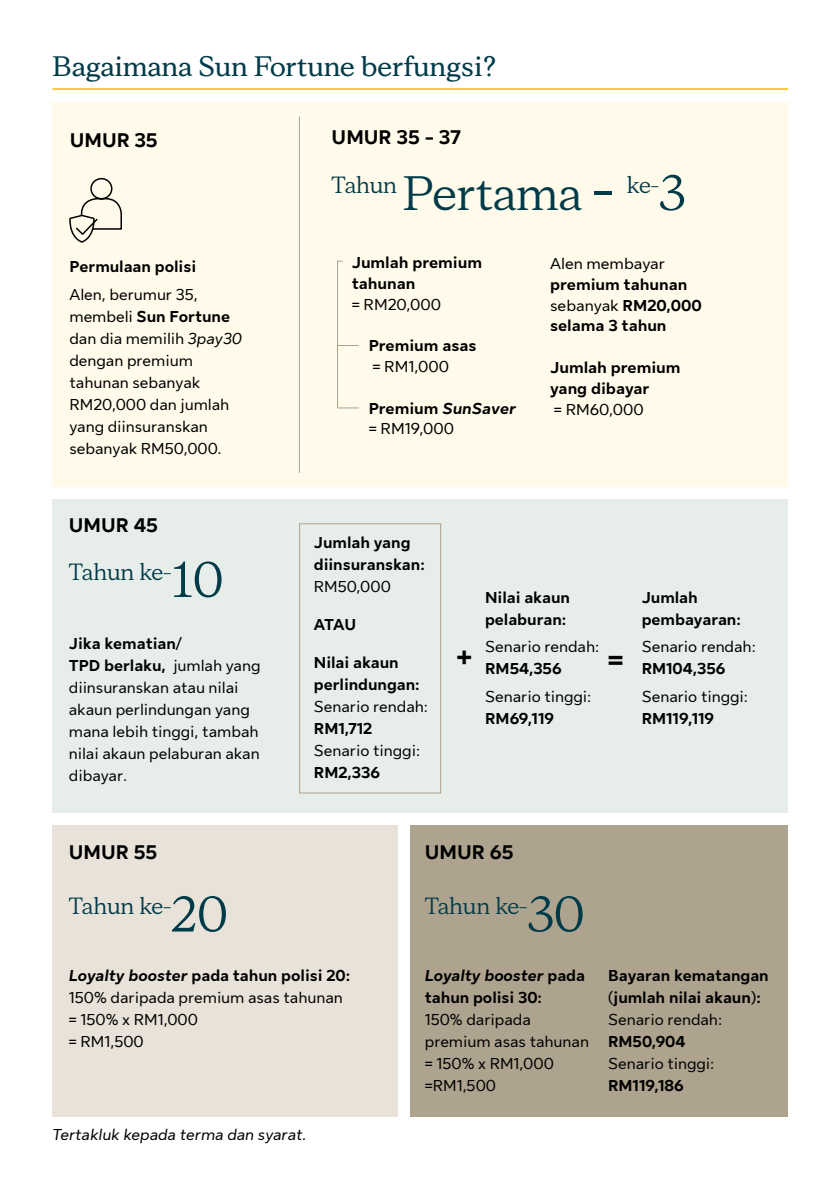
<style>
.page{position:relative;width:840px;height:1191px;background:#fff}
.page>*{position:absolute;margin:0;border:0;box-sizing:border-box;transform-origin:0 0}
.t1{font:48px "Sun Life New Display";color:#003b49}
.t2{font:700 30px "Sun Life New Text";color:#010202}
.t3{font:700 28px "Sun Life New Display";color:#003b49}
.t4{font:23.4px "Sun Life New Display";color:#003b49}
.t5{font:700 20px "Sun Life New Text";color:#000}
.t6{font:16px/22px "Sun Life New Text";color:#000}
.t7{font:16px/22px "Sun Life New Text";color:#010202}
.t8{font:700 16px/20.8px "Sun Life New Text";color:#000}
.t9{font:700 16px/22px "Sun Life New Text";color:#010202}
.t10{font:italic 16px "Sun Life New Text";color:#000}
.s1{font-weight:700}
.s2{font-style:italic}
.s3{color:#010202}
.s4{font-size:50px}
.s5{font-size:60px}
.s6{font-weight:700;font-style:italic}
.s7{font-weight:400}
</style>
<div class="page">
<div style="left:52px;top:825px;width:345px;height:291px;background:#e8e2d8"></div>
<div style="left:410px;top:825px;width:377px;height:291px;background:#aea38e"></div>
<div style="left:52px;top:102px;width:735px;height:385px;background:#fffae9"></div>
<div style="left:52px;top:499px;width:735px;height:313px;background:#e7ede9"></div>
<hr style="left:299px;top:116px;width:1px;height:357px;background:#aea38e">
<svg style="left:68px;top:177px;width:55px;height:66px"></svg>
<hr style="left:52px;top:88px;width:735px;height:2px;background:#fcbf00">
<div style="left:336px;top:260px;width:23px;height:149px;background:#fffae9"></div>
<div style="left:299px;top:523px;width:141px;height:270px;border:1px solid #aea38e"></div>
<h3 class="t3" style="left:52px;top:48px;width:446px">Bagaimana Sun Fortune berfungsi?</h3>
<p class="t5" style="left:70px;top:126px;width:89px">UMUR 35</p>
<p class="t5" style="left:331px;top:123px;width:130px">UMUR 35 - 37</p>
<p class="t8" style="left:69px;top:255px;width:128px">Permulaan polisi</p>
<p class="t6" style="left:69px;top:282px;width:174px">Alen, berumur 35, membeli <span class="s1">Sun Fortune </span>dan dia memilih <span class="s2">3pay30 </span>dengan premium tahunan sebanyak<br>RM20,000 dan jumlah yang diinsuranskan sebanyak RM50,000.</p>
<p class="t5" style="left:69px;top:511px;width:91px">UMUR <span class="s3">45</span></p>
<h3 class="t4" style="left:69px;top:556px;width:156px">Tahun ke-<span class="s4">10</span></h3>
<p class="t7" style="left:69px;top:632px;width:193px"><span class="s1">Jika kematian/<br>TPD berlaku,</span> jumlah yang diinsuranskan atau nilai akaun perlindungan yang mana lebih tinggi, tambah nilai akaun pelaburan akan dibayar.</p>
<h1 class="t1" style="left:331px;top:161px;width:283px"><sup>Tahun</sup> Pertama <span class="s5">-</span></h1>
<h3 class="t4" style="left:626px;top:169px;width:60px">ke-<span class="s4">3</span></h3>
<p class="t8" style="left:351px;top:251px;width:132px">Jumlah premium tahunan</p>
<p class="t6" style="left:351px;top:292px;width:91px">= RM20,000</p>
<p class="t8" style="left:368px;top:334px;width:109px">Premium asas</p>
<p class="t6" style="left:372px;top:354px;width:78px">= RM1,000</p>
<p class="t6" style="left:368px;top:397px;width:149px;line-height:20.8px"><span class="s1">Premium</span> <span class="s6">SunSaver </span>= RM19,000</p>
<p class="t6" style="left:549px;top:251px;width:116px">Alen membayar</p>
<p class="t8" style="left:549px;top:273px;width:153px">premium tahunan <span class="s7">sebanyak</span> RM20,000 selama 3 tahun</p>
<p class="t8" style="left:549px;top:356px;width:132px">Jumlah premium yang dibayar</p>
<p class="t6" style="left:553px;top:397px;width:91px">= RM60,000</p>
<p class="t9" style="left:314px;top:531px;width:112px">Jumlah yang diinsuranskan:</p>
<p class="t7" style="left:314px;top:575px;width:78px">RM50,000</p>
<p class="t9" style="left:314px;top:613px;width:44px">ATAU</p>
<p class="t9" style="left:314px;top:651px;width:107px">Nilai akaun perlindungan:</p>
<p class="t7" style="left:314px;top:695px;width:115px">Senario rendah:</p>
<p class="t9" style="left:314px;top:717px;width:60px">RM1,712</p>
<p class="t7" style="left:314px;top:739px;width:108px">Senario tinggi:</p>
<p class="t9" style="left:314px;top:761px;width:68px">RM2,336</p>
<p class="t9" style="left:485px;top:585px;width:86px">Nilai akaun pelaburan:</p>
<p class="t7" style="left:485px;top:635px;width:115px">Senario rendah:</p>
<p class="t9" style="left:485px;top:657px;width:78px">RM54,356</p>
<p class="t7" style="left:485px;top:684px;width:108px">Senario tinggi:</p>
<p class="t9" style="left:485px;top:706px;width:70px">RM69,119</p>
<h2 class="t2" style="left:456px;top:636px;width:16px">+</h2>
<h2 class="t2" style="left:607px;top:638px;width:16px">=</h2>
<p class="t9" style="left:641px;top:585px;width:101px">Jumlah pembayaran:</p>
<p class="t7" style="left:641px;top:635px;width:115px">Senario rendah:</p>
<p class="t9" style="left:641px;top:657px;width:85px">RM104,356</p>
<p class="t7" style="left:641px;top:684px;width:108px">Senario tinggi:</p>
<p class="t9" style="left:641px;top:706px;width:74px">RM119,119</p>
<p class="t5" style="left:69px;top:838px;width:90px">UMUR <span class="s3">55</span></p>
<p class="t5" style="left:424px;top:838px;width:90px">UMUR <span class="s3">65</span></p>
<h3 class="t4" style="left:69px;top:890px;width:160px">Tahun ke-<span class="s4">20</span></h3>
<h3 class="t4" style="left:424px;top:890px;width:161px">Tahun ke-<span class="s4">30</span></h3>
<p class="t6" style="left:69px;top:963px;width:282px"><span class="s6">Loyalty booster</span> <span class="s1">pada tahun polisi 20:<br></span>150% daripada premium asas tahunan = 150% x RM1,000<br>= RM1,500</p>
<p class="t8" style="left:424px;top:963px;width:162px;line-height:22px"><span class="s2">Loyalty booster</span> pada tahun polisi 30:</p>
<p class="t6" style="left:424px;top:1007px;width:166px">150% daripada premium asas tahunan = 150% x RM1,000 =RM1,500</p>
<p class="t10" style="left:52px;top:1123px;width:256px">Tertakluk kepada terma dan syarat.</p>
<p class="t8" style="left:607px;top:963px;width:162px;line-height:22px">Bayaran kematangan (jumlah nilai akaun):</p>
<p class="t7" style="left:607px;top:1007px;width:115px">Senario rendah:</p>
<p class="t8" style="left:607px;top:1030px;width:79px">RM50,904</p>
<p class="t7" style="left:607px;top:1051px;width:108px">Senario tinggi:</p>
<p class="t8" style="left:607px;top:1074px;width:77px">RM119,186</p>
</div>
